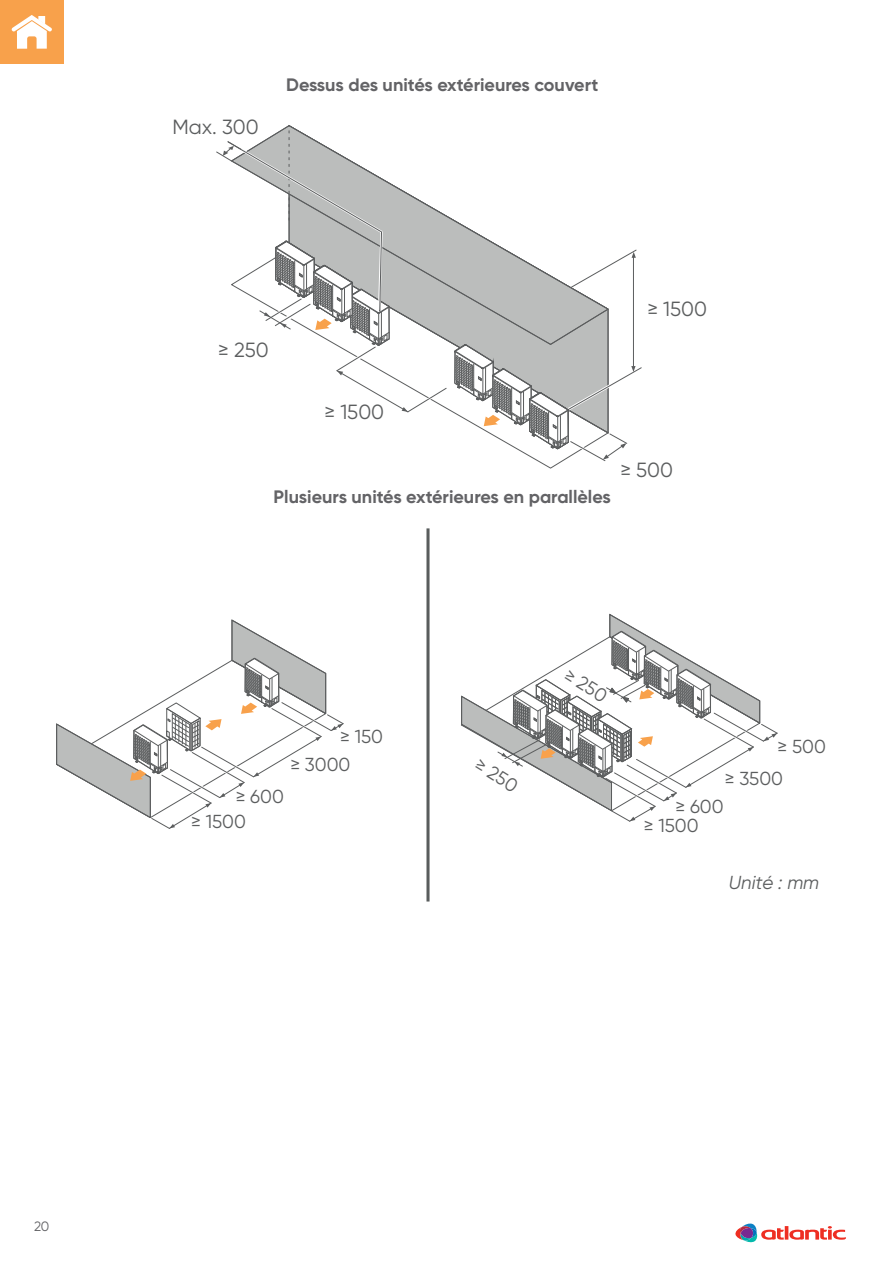
<style>
.page{position:relative;width:893px;height:1263px;background:#fff}
.page>*{position:absolute;margin:0;border:0;box-sizing:border-box;transform-origin:0 0}
.t1{font:20.55px "Gilroy";color:#5b5d5e}
.t2{font:18.75px/25.3px "Gilroy";color:#5b5d5e}
.t3{font:italic 18.75px "Gilroy";color:#5b5d5e}
.t4{font:700 18px "Gilroy";color:#636366}
.t5{font:13.5px "Gilroy";color:#636366}
</style>
<div class="page">
<div style="left:0;top:0;width:63px;height:64px;background:#f8a14b"></div>
<svg style="left:12px;top:15px;width:40px;height:34px"></svg>
<svg style="left:735px;top:1223px;width:111px;height:20px"></svg>
<svg style="left:287px;top:125px;width:322px;height:220px"></svg>
<hr style="left:633px;top:254px;width:1px;height:112px;background:#5b5d5e">
<svg style="left:570px;top:249px;width:67px;height:39px"></svg>
<svg style="left:454px;top:343px;width:188px;height:119px"></svg>
<svg style="left:216px;top:126px;width:231px;height:287px"></svg>
<svg style="left:426px;top:528px;width:4px;height:373px"></svg>
<svg style="left:56px;top:619px;width:288px;height:210px"></svg>
<svg style="left:461px;top:613px;width:317px;height:209px"></svg>
<p class="t1" style="left:172px;top:114px;width:88px">Max. 300</p>
<p class="t4" style="left:286px;top:73px;width:314px">Dessus des unités extérieures couvert</p>
<p class="t1" style="left:218px;top:337px;width:52px">≥ 250</p>
<p class="t1" style="left:647px;top:296px;width:61px">≥ 1500</p>
<p class="t1" style="left:325px;top:399px;width:61px">≥ 1500</p>
<p class="t4" style="left:274px;top:486px;width:339px">Plusieurs unités extérieures en parallèles</p>
<p class="t1" style="left:620px;top:457px;width:54px">≥ 500</p>
<p class="t2" style="left:340px;top:723px;width:44px">≥ 150</p>
<p class="t2" style="left:573px;top:662px;width:48px;rotate:32deg">≥ 250</p>
<p class="t2" style="left:778px;top:734px;width:50px">≥ 500</p>
<p class="t2" style="left:191px;top:784px;width:94px;text-indent:45px">≥ 600 ≥ 1500</p>
<p class="t2" style="left:290px;top:752px;width:61px">≥ 3000</p>
<p class="t2" style="left:484px;top:752px;width:48px;rotate:32deg">≥ 250</p>
<p class="t2" style="left:725px;top:765px;width:60px">≥ 3500</p>
<p class="t2" style="left:644px;top:797px;width:81px;line-height:18.8px;text-indent:32px">≥ 600 ≥ 1500</p>
<p class="t3" style="left:729px;top:871px;width:92px">Unité : mm</p>
<p class="t5" style="left:34px;top:1218px;width:17px">20</p>
</div>
